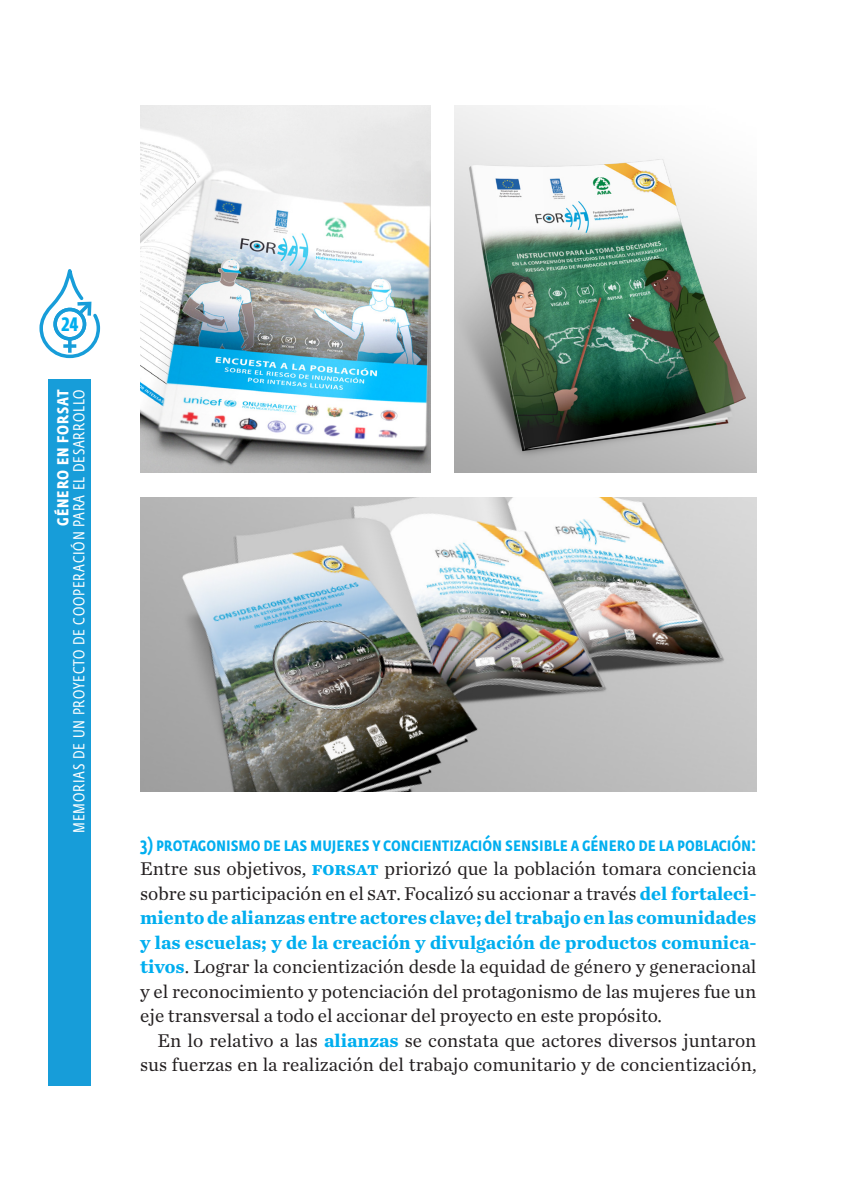
<style>
.page{position:relative;width:844px;height:1191px;background:#fff}
.page>*{position:absolute;margin:0;border:0;box-sizing:border-box;transform-origin:0 0}
.Primer_parrafo{font:19.25px/24.5px "Chronicle Text G1";color:#231f20;text-align:justify}
.Cuerpo_de_Texto{font:19.25px/24.5px "Chronicle Text G1";color:#231f20;text-align:right}
.Subtítulos{font:500 19.25px "Fedra Sans Cond Std";color:#00aeef}
.t1{font:700 19.25px "Fedra Sans Cond Std";color:#00aeef}
.t2{font:15.75px "Fedra Sans Cond Std";letter-spacing:.06em;color:#fff}
.t3{font:700 15.75px "Fedra Sans Cond Std";letter-spacing:.06em;color:#fff}
.s1{font-weight:700;color:#00aeef}
</style>
<div class="page">
<div style="left:48px;top:379px;width:43px;height:706px;background:#179dd9"></div>
<svg style="left:39px;top:269px;width:62px;height:90px"></svg>
<img style="left:140px;top:105px;width:290px;height:368px">
<img style="left:454px;top:106px;width:302px;height:367px">
<img style="left:140px;top:497px;width:616px;height:294px">
<p class="t1" style="left:61px;top:312px;width:19px">24</p>
<p class="t3" style="left:53px;top:526px;width:138px;rotate:-90deg">GÉNERO EN FORSAT</p>
<p class="t2" style="left:69px;top:833px;width:445px;rotate:-90deg">MEMORIAS DE UN PROYECTO DE COOPERACIÓN PARA EL DESARROLLO</p>
<p class="Subtítulos" style="left:140px;top:832px;width:617px">3) protagonismo de las mujeres y concientización sensible a género de la población:</p>
<p class="Primer_parrafo" style="left:140px;top:855px;width:617px">Entre sus objetivos, <span class="s1">forsat</span> priorizó que la población tomara conciencia sobre su participación en el sat. Focalizó su accionar a través <span class="s1">del fortaleci&shy;miento de alianzas entre actores clave; del trabajo en las comunidades y las escuelas; y de la creación y divulgación de productos comunica&shy;tivos</span>. Lograr la concientización desde la equidad de género y generacional y el reconocimiento y potenciación del protagonismo de las mujeres fue un eje transversal a todo el accionar del proyecto en este propósito.</p>
<p class="Cuerpo_de_Texto" style="left:140px;top:1027px;width:617px">En lo relativo a las <span class="s1">alianzas</span> se constata que actores diversos juntaron sus fuerzas en la realización del trabajo comunitario y de concientización,</p>
</div>
